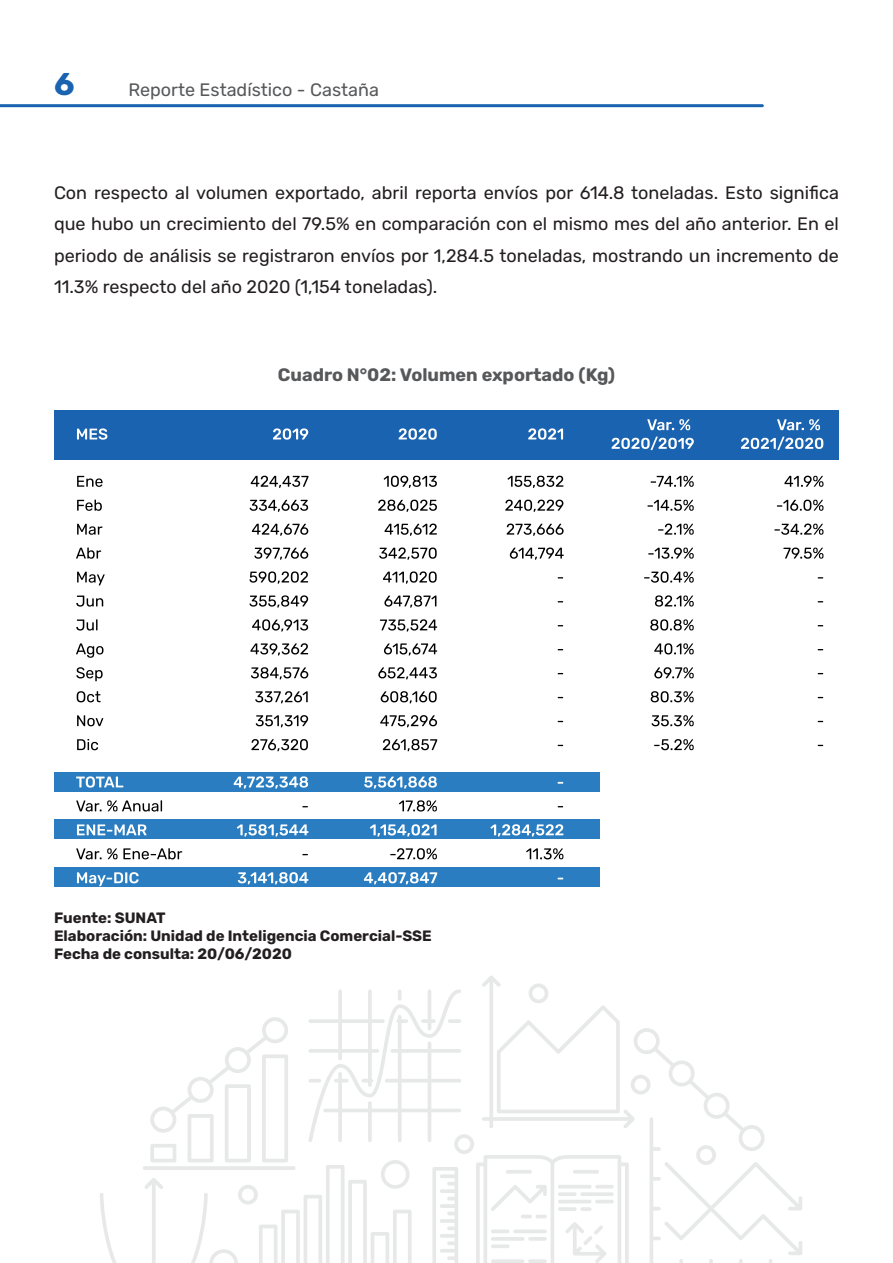
<style>
.page{position:relative;width:893px;height:1263px;background:#fff}
.page>*{position:absolute;margin:0;border:0;box-sizing:border-box;transform-origin:0 0}
.t1{font:700 31.5px "Rubik";color:#1a63b0}
.t2{font:18px/31.5px "Rubik";color:#231f20;text-align:justify}
.t3{font:700 18px "Rubik";color:#57585a}
.t4{font:18px "Rubik";color:#57585a}
.t5{font:700 15px/18px "Rubik";color:#231f20}
</style>
<div class="page">
<hr style="left:0;top:104px;width:762px;height:3px;background:#1a63b0">
<svg style="left:100px;top:976px;width:702px;height:287px"></svg>
<div style="left:54px;top:410px;width:785px;height:49px;background:#1963b0"></div>
<div style="left:54px;top:772px;width:545px;height:20px;background:#297dc0"></div>
<div style="left:54px;top:820px;width:545px;height:19px;background:#297dc0"></div>
<div style="left:54px;top:867px;width:545px;height:20px;background:#297dc0"></div>
<svg style="left:77px;top:476px;width:26px;height:11px"></svg>
<svg style="left:77px;top:500px;width:25px;height:11px"></svg>
<svg style="left:77px;top:524px;width:25px;height:11px"></svg>
<svg style="left:76px;top:547px;width:25px;height:12px"></svg>
<svg style="left:77px;top:572px;width:28px;height:13px"></svg>
<svg style="left:76px;top:595px;width:27px;height:12px"></svg>
<svg style="left:76px;top:619px;width:22px;height:11px"></svg>
<svg style="left:76px;top:643px;width:27px;height:15px"></svg>
<svg style="left:76px;top:667px;width:27px;height:14px"></svg>
<svg style="left:77px;top:691px;width:24px;height:11px"></svg>
<svg style="left:77px;top:715px;width:26px;height:11px"></svg>
<svg style="left:77px;top:739px;width:21px;height:11px"></svg>
<svg style="left:76px;top:776px;width:47px;height:11px"></svg>
<svg style="left:76px;top:800px;width:86px;height:11px"></svg>
<svg style="left:77px;top:824px;width:70px;height:11px"></svg>
<svg style="left:76px;top:848px;width:106px;height:11px"></svg>
<svg style="left:77px;top:872px;width:62px;height:14px"></svg>
<svg style="left:251px;top:476px;width:57px;height:12px"></svg>
<svg style="left:250px;top:500px;width:58px;height:12px"></svg>
<svg style="left:252px;top:523px;width:56px;height:13px"></svg>
<svg style="left:254px;top:547px;width:54px;height:13px"></svg>
<svg style="left:249px;top:571px;width:59px;height:13px"></svg>
<svg style="left:250px;top:595px;width:58px;height:13px"></svg>
<svg style="left:252px;top:619px;width:56px;height:12px"></svg>
<svg style="left:250px;top:643px;width:58px;height:12px"></svg>
<svg style="left:251px;top:667px;width:57px;height:12px"></svg>
<svg style="left:255px;top:691px;width:53px;height:12px"></svg>
<svg style="left:256px;top:715px;width:52px;height:12px"></svg>
<svg style="left:251px;top:739px;width:57px;height:12px"></svg>
<svg style="left:234px;top:776px;width:74px;height:13px"></svg>
<svg style="left:237px;top:824px;width:71px;height:12px"></svg>
<svg style="left:238px;top:872px;width:70px;height:12px"></svg>
<svg style="left:384px;top:476px;width:53px;height:12px"></svg>
<svg style="left:378px;top:500px;width:59px;height:12px"></svg>
<svg style="left:385px;top:523px;width:52px;height:13px"></svg>
<svg style="left:379px;top:547px;width:58px;height:13px"></svg>
<svg style="left:383px;top:571px;width:54px;height:13px"></svg>
<svg style="left:384px;top:595px;width:52px;height:13px"></svg>
<svg style="left:380px;top:619px;width:57px;height:12px"></svg>
<svg style="left:384px;top:643px;width:53px;height:12px"></svg>
<svg style="left:378px;top:667px;width:59px;height:12px"></svg>
<svg style="left:381px;top:691px;width:56px;height:12px"></svg>
<svg style="left:380px;top:715px;width:57px;height:12px"></svg>
<svg style="left:383px;top:739px;width:54px;height:12px"></svg>
<svg style="left:364px;top:776px;width:73px;height:13px"></svg>
<svg style="left:399px;top:800px;width:38px;height:11px"></svg>
<svg style="left:370px;top:824px;width:67px;height:12px"></svg>
<svg style="left:390px;top:848px;width:47px;height:11px"></svg>
<svg style="left:364px;top:872px;width:73px;height:12px"></svg>
<svg style="left:507px;top:476px;width:56px;height:12px"></svg>
<svg style="left:505px;top:500px;width:58px;height:12px"></svg>
<svg style="left:507px;top:523px;width:57px;height:13px"></svg>
<svg style="left:510px;top:547px;width:54px;height:13px"></svg>
<svg style="left:490px;top:824px;width:73px;height:12px"></svg>
<svg style="left:526px;top:848px;width:37px;height:11px"></svg>
<svg style="left:651px;top:476px;width:43px;height:11px"></svg>
<svg style="left:647px;top:500px;width:47px;height:11px"></svg>
<svg style="left:658px;top:523px;width:36px;height:12px"></svg>
<svg style="left:648px;top:547px;width:46px;height:12px"></svg>
<svg style="left:644px;top:571px;width:50px;height:12px"></svg>
<svg style="left:655px;top:595px;width:39px;height:12px"></svg>
<svg style="left:650px;top:619px;width:44px;height:11px"></svg>
<svg style="left:654px;top:643px;width:40px;height:11px"></svg>
<svg style="left:654px;top:667px;width:40px;height:11px"></svg>
<svg style="left:651px;top:691px;width:43px;height:11px"></svg>
<svg style="left:652px;top:715px;width:42px;height:11px"></svg>
<svg style="left:654px;top:739px;width:40px;height:11px"></svg>
<svg style="left:784px;top:476px;width:39px;height:11px"></svg>
<svg style="left:777px;top:500px;width:46px;height:11px"></svg>
<svg style="left:774px;top:523px;width:49px;height:12px"></svg>
<svg style="left:783px;top:547px;width:40px;height:12px"></svg>
<svg style="left:77px;top:428px;width:30px;height:12px"></svg>
<svg style="left:273px;top:428px;width:35px;height:12px"></svg>
<svg style="left:399px;top:428px;width:38px;height:12px"></svg>
<svg style="left:528px;top:428px;width:35px;height:12px"></svg>
<svg style="left:647px;top:419px;width:43px;height:11px"></svg>
<svg style="left:612px;top:437px;width:82px;height:13px"></svg>
<svg style="left:777px;top:419px;width:43px;height:11px"></svg>
<svg style="left:741px;top:437px;width:82px;height:13px"></svg>
<h1 class="t1" style="left:54px;top:67px;width:22px">6</h1>
<p class="t4" style="left:128px;top:79px;width:252px">Reporte Estadístico - Castaña</p>
<p class="t2" style="left:54px;top:177px;width:786px">Con respecto al volumen exportado, abril reporta envíos por 614.8 toneladas. Esto significa que hubo un crecimiento del 79.5% en comparación con el mismo mes del año anterior. En el periodo de análisis se registraron envíos por 1,284.5 toneladas, mostrando un incremento de 11.3% respecto del año 2020 (1,154 toneladas).</p>
<p class="t3" style="left:278px;top:364px;width:339px">Cuadro N°02: Volumen exportado (Kg)</p>
<p class="t5" style="left:54px;top:909px;width:379px">Fuente: SUNAT<br>Elaboración: Unidad de Inteligencia Comercial-SSE<br>Fecha de consulta: 20/06/2020</p>
</div>
